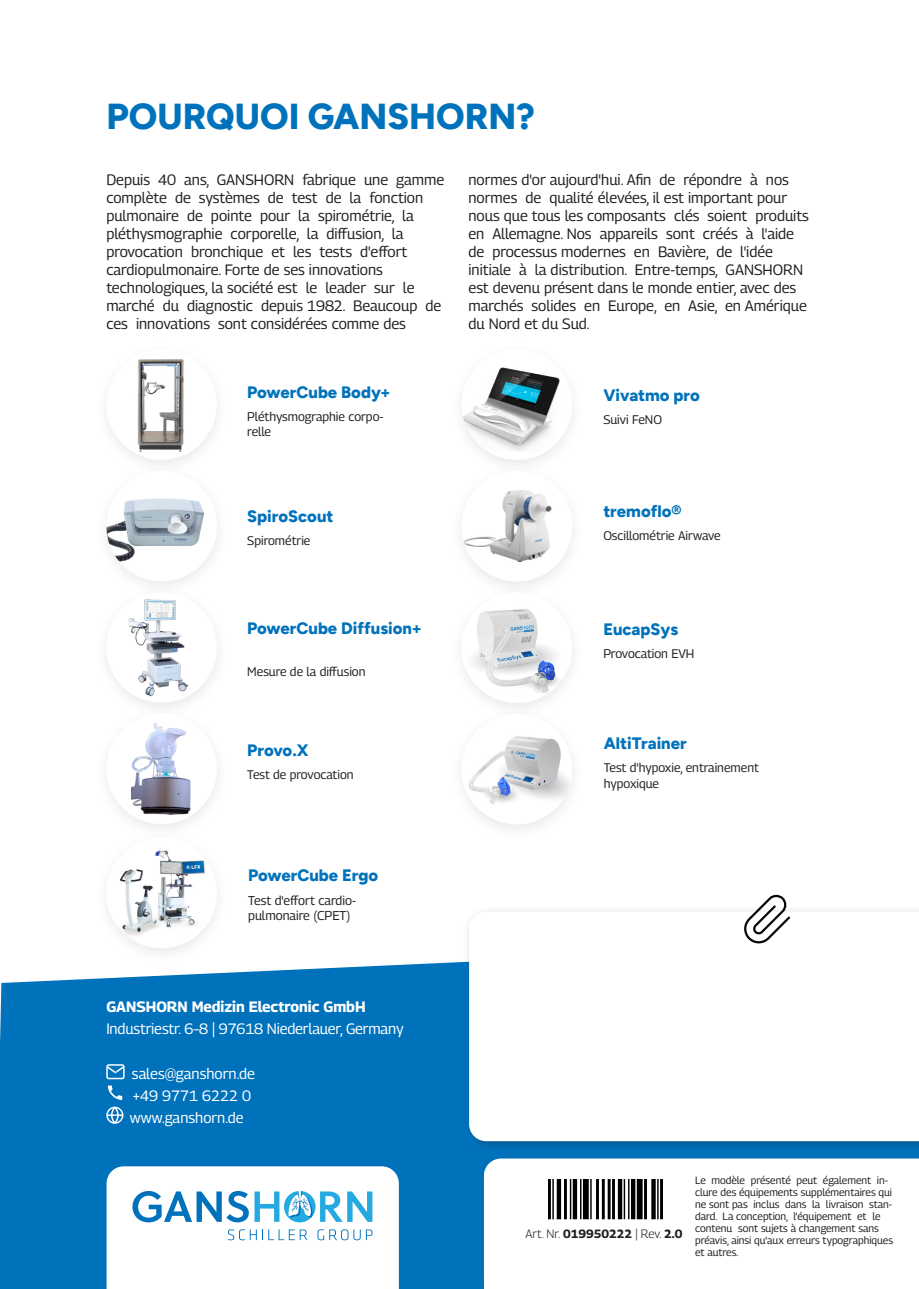
<style>
.page{position:relative;width:919px;height:1289px;background:#fff}
.page>*{position:absolute;margin:0;border:0;box-sizing:border-box;transform-origin:0 0}
.t1{font:800 36px "Figtree";color:#0072bc}
.t2{font:800 16.5px "Figtree";color:#0072bc}
.t3{font:15px/18px "Georama";color:#231f20}
.t4{font:15px/22.2px "Georama";letter-spacing:-.005em;color:#fff}
.t5{font:700 15px "Georama";color:#fff}
.t6{font:12.75px/15.3px "Georama";color:#231f20}
.t7{font:12.45px/15.3px "Georama";color:#231f20}
.t8{font:300 12px "Georama";color:#231f20}
.t9{font:10.5px/12px "Georama";color:#231f20}
.s1{font-weight:700}
</style>
<div class="page">
<div style="left:0;top:962px;width:477px;height:326px;background:#0072bc"></div>
<img style="left:462px;top:910px;width:456px;height:243px">
<svg style="left:469px;top:911px;width:449px;height:230px"></svg>
<svg style="left:740px;top:894px;width:52px;height:52px"></svg>
<svg style="left:106px;top:1064px;width:19px;height:15px"></svg>
<svg style="left:106px;top:1106px;width:17px;height:17px"></svg>
<svg style="left:108px;top:1085px;width:14px;height:14px"></svg>
<img style="left:106px;top:837px;width:111px;height:111px;border-radius:50%">
<img style="left:461px;top:358px;width:111px;height:93px">
<img style="left:461px;top:471px;width:111px;height:110px;border-radius:50%">
<img style="left:462px;top:598px;width:110px;height:105px">
<img style="left:106px;top:592px;width:111px;height:110px;border-radius:50%">
<div style="left:106px;top:713px;width:111px;height:111px;background:#fff;border-radius:50%"></div>
<img style="left:132px;top:722px;width:59px;height:93px">
<img style="left:136px;top:354px;width:51px;height:101px">
<img style="left:126px;top:464px;width:92px;height:132px">
<div style="left:106px;top:471px;width:111px;height:110px;background:#fff;border-radius:50%"></div>
<img style="left:106px;top:480px;width:111px;height:91px">
<div style="left:461px;top:713px;width:111px;height:111px;background:#fff;border-radius:50%"></div>
<img style="left:462px;top:729px;width:110px;height:80px">
<svg style="left:107px;top:1166px;width:292px;height:122px"></svg>
<img style="left:477px;top:1151px;width:441px;height:137px">
<svg style="left:484px;top:1159px;width:434px;height:129px"></svg>
<img style="left:548px;top:1179px;width:114px;height:42px">
<h1 class="t1" style="left:107px;top:101px;width:429px">POURQUOI GANSHORN?</h1>
<p class="t3" style="left:106px;top:171px;width:339px">Depuis 40 ans, GANSHORN fabrique une gamme complète de systèmes de test de la fonction pulmonaire de pointe pour la spirométrie, la pléthysmographie corporelle, la diffusion, la provocation bronchique et les tests d'effort cardiopulmonaire. Forte de ses innovations technologiques, la société est le leader sur le marché du diagnostic depuis 1982. Beaucoup de ces innovations sont considérées comme des</p>
<p class="t3" style="left:468px;top:171px;width:342px">normes d'or aujourd'hui. Afin de répondre à nos normes de qualité élevées, il est important pour nous que tous les composants clés soient produits en Allemagne. Nos appareils sont créés à l'aide de processus modernes en Bavière, de l'idée initiale à la distribution. Entre-temps, GANSHORN est devenu présent dans le monde entier, avec des marchés solides en Europe, en Asie, en Amérique du Nord et du Sud.</p>
<p class="t2" style="left:247px;top:384px;width:144px">PowerCube Body+</p>
<p class="t7" style="left:247px;top:408px;width:138px">Pléthysmographie corpo&shy;relle</p>
<p class="t2" style="left:247px;top:508px;width:88px">SpiroScout</p>
<p class="t7" style="left:247px;top:532px;width:65px">Spirométrie</p>
<p class="t2" style="left:247px;top:620px;width:175px">PowerCube Diffusion+</p>
<p class="t7" style="left:247px;top:664px;width:120px">Mesure de la diffusion</p>
<p class="t2" style="left:247px;top:743px;width:63px">Provo.X</p>
<p class="t7" style="left:247px;top:767px;width:108px">Test de provocation</p>
<p class="t2" style="left:248px;top:868px;width:131px">PowerCube Ergo</p>
<p class="t6" style="left:248px;top:892px;width:109px">Test d'effort cardio&shy;pulmonaire (CPET)</p>
<p class="t5" style="left:106px;top:997px;width:261px">GANSHORN Medizin Electronic GmbH</p>
<p class="t4" style="left:106px;top:1017px;width:299px">Industriestr. 6–8 | 97618 Niederlauer, Germany</p>
<p class="t4" style="left:130px;top:1061px;width:127px">sales@ganshorn.de +49 9771 6222 0 www.ganshorn.de</p>
<p class="t2" style="left:603px;top:387px;width:98px">Vivatmo pro</p>
<p class="t7" style="left:603px;top:411px;width:60px">Suivi FeNO</p>
<p class="t2" style="left:603px;top:503px;width:80px">tremoflo®</p>
<p class="t7" style="left:603px;top:527px;width:119px">Oscillométrie Airwave</p>
<p class="t2" style="left:603px;top:621px;width:76px">EucapSys</p>
<p class="t7" style="left:603px;top:646px;width:92px">Provocation EVH</p>
<p class="t2" style="left:603px;top:736px;width:84px">AltiTrainer</p>
<p class="t7" style="left:603px;top:760px;width:157px">Test d'hypoxie, entrainement hypoxique</p>
<p class="t8" style="left:525px;top:1225px;width:158px">Art. Nr. <span class="s1">019950222</span> | Rev. <span class="s1">2.0</span></p>
<p class="t9" style="left:695px;top:1174px;width:199px">Le modèle présenté peut également in&shy;clure des équipements supplémentaires qui ne sont pas inclus dans la livraison stan&shy;dard. La conception, l'équipement et le contenu sont sujets à changement sans préavis, ainsi qu'aux erreurs typographiques et autres.</p>
</div>
